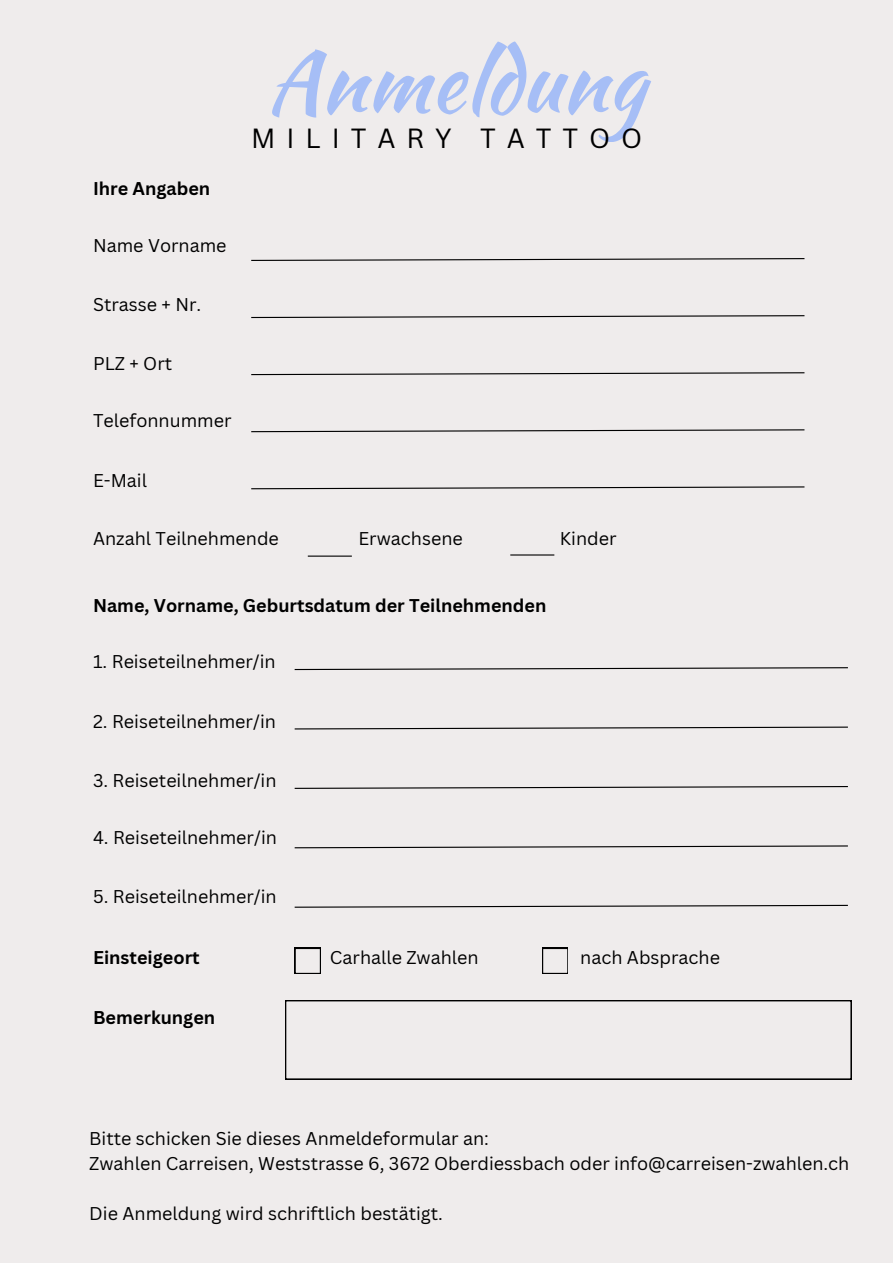
<style>
.page{position:relative;width:893px;height:1264px;background:#fff}
.page>*{position:absolute;margin:0;border:0;box-sizing:border-box;transform-origin:0 0}
.t1{font:83.85px "Kaushan Script";color:#9ab7f8}
.t2{font:27px "Canva Sans";letter-spacing:.405em;color:#000}
.t3{font:18px "Canva Sans";color:#000}
.t4{font:700 18px "Canva Sans";color:#000}
</style>
<div class="page">
<div style="left:0;top:0;width:892px;height:1262px;background:#efecec"></div>
<svg style="left:251px;top:258px;width:554px;height:3px"></svg>
<hr style="left:308px;top:555px;width:44px;height:1px;background:#000">
<hr style="left:510px;top:554px;width:44px;height:1px;background:#000">
<svg style="left:294px;top:947px;width:26px;height:26px"></svg>
<svg style="left:542px;top:947px;width:26px;height:26px"></svg>
<svg style="left:285px;top:1000px;width:566px;height:78px"></svg>
<svg style="left:251px;top:315px;width:554px;height:3px"></svg>
<svg style="left:251px;top:372px;width:554px;height:4px"></svg>
<svg style="left:251px;top:429px;width:554px;height:4px"></svg>
<svg style="left:251px;top:486px;width:554px;height:4px"></svg>
<svg style="left:294px;top:667px;width:554px;height:3px"></svg>
<svg style="left:294px;top:726px;width:554px;height:4px"></svg>
<svg style="left:294px;top:786px;width:554px;height:3px"></svg>
<svg style="left:294px;top:845px;width:554px;height:3px"></svg>
<svg style="left:294px;top:904px;width:554px;height:4px"></svg>
<p class="t4" style="left:93px;top:176px;width:119px">Ihre Angaben</p>
<p class="t3" style="left:93px;top:233px;width:135px">Name Vorname</p>
<p class="t3" style="left:93px;top:292px;width:110px">Strasse + Nr.</p>
<p class="t3" style="left:93px;top:351px;width:81px">PLZ + Ort</p>
<p class="t3" style="left:93px;top:408px;width:140px">Telefonnummer</p>
<p class="t3" style="left:93px;top:467px;width:55px">E-Mail</p>
<h1 class="t1" style="left:267px;top:20px;width:379px">Anmeldung</h1>
<p class="t2" style="left:251px;top:119px;width:392px">MILITARY TATTOO</p>
<p class="t3" style="left:93px;top:525px;width:187px">Anzahl Teilnehmende</p>
<p class="t3" style="left:358px;top:525px;width:106px">Erwachsene</p>
<p class="t3" style="left:560px;top:525px;width:58px">Kinder</p>
<p class="t4" style="left:93px;top:592px;width:455px">Name, Vorname, Geburtsdatum der Teilnehmenden</p>
<p class="t3" style="left:93px;top:649px;width:184px">1. Reiseteilnehmer/in</p>
<p class="t3" style="left:93px;top:708px;width:184px">2. Reiseteilnehmer/in</p>
<p class="t3" style="left:93px;top:767px;width:185px">3. Reiseteilnehmer/in</p>
<p class="t3" style="left:93px;top:824px;width:185px">4. Reiseteilnehmer/in</p>
<p class="t3" style="left:93px;top:883px;width:185px">5. Reiseteilnehmer/in</p>
<p class="t4" style="left:93px;top:944px;width:108px">Einsteigeort</p>
<p class="t3" style="left:330px;top:944px;width:150px">Carhalle Zwahlen</p>
<p class="t3" style="left:580px;top:944px;width:141px">nach Absprache</p>
<p class="t4" style="left:93px;top:1004px;width:124px">Bemerkungen</p>
<p class="t3" style="left:89px;top:1126px;width:401px">Bitte schicken Sie dieses Anmeldeformular an:</p>
<p class="t3" style="left:89px;top:1150px;width:761px">Zwahlen Carreisen, Weststrasse 6, 3672 Oberdiessbach oder info@carreisen-zwahlen.ch</p>
<p class="t3" style="left:89px;top:1200px;width:355px">Die Anmeldung wird schriftlich bestätigt.</p>
</div>
